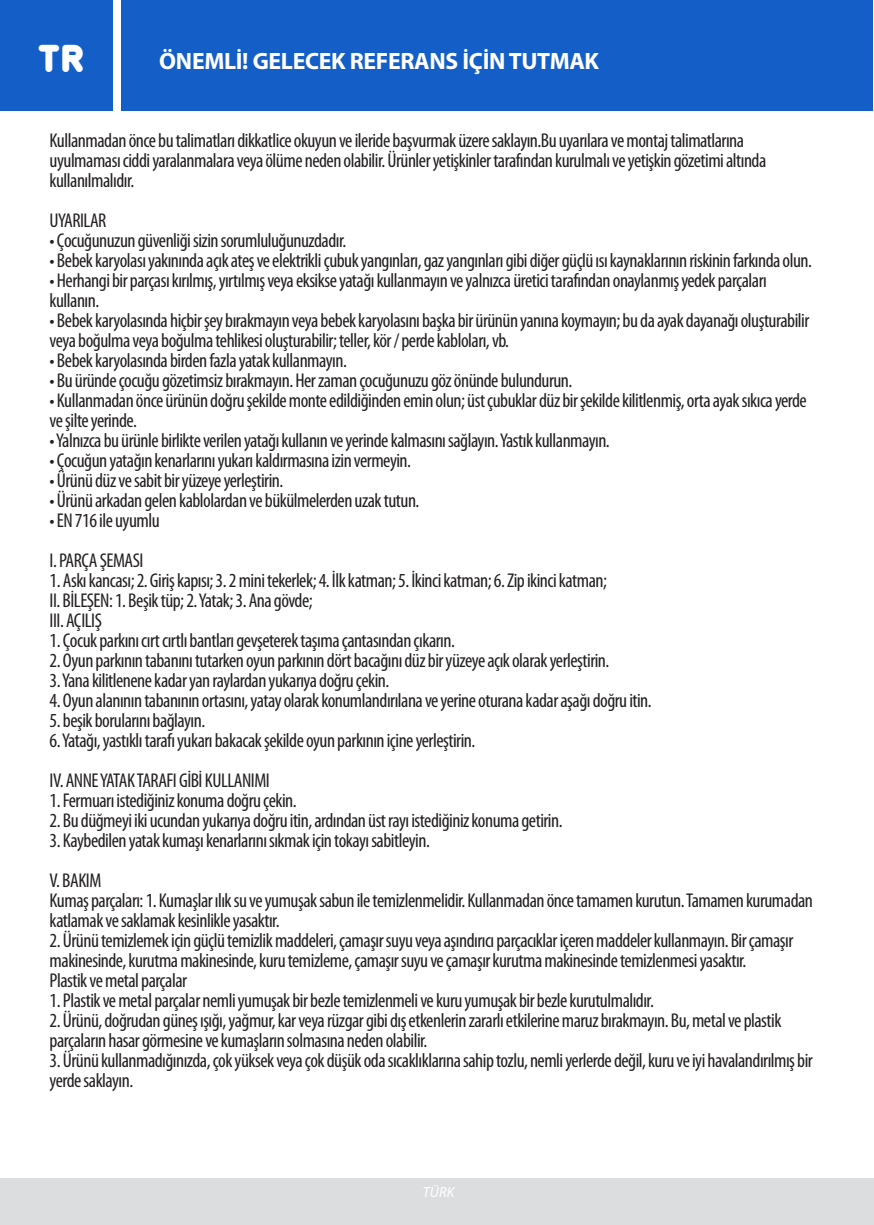
<style>
.page{position:relative;width:874px;height:1225px;background:#fff}
.page>*{position:absolute;margin:0;border:0;box-sizing:border-box;transform-origin:0 0}
.t1{font:34.8px "Dunkin";color:#fff}
.t2{font:700 23.6px "Myriad Pro";letter-spacing:-.015em;color:#fff}
.t3{font:condensed 20px/20px "Myriad Pro";letter-spacing:-.025em;color:#231f20}
.t4{font:italic 14.8px "Myriad Pro";color:#fff}
</style>
<div class="page">
<div style="left:0;top:1178px;width:873px;height:46px;background:#dcdddf"></div>
<div style="left:121px;top:0;width:751px;height:111px;background:#145fc7"></div>
<div style="left:0;top:0;width:112px;height:111px;background:#145fc7"></div>
<h1 class="t1" style="left:39px;top:29px;width:49px">TR</h1>
<p class="t2" style="left:159px;top:45px;width:441px">ÖNEMLİ! GELECEK REFERANS İÇİN TUTMAK</p>
<p class="t3" style="left:50px;top:130px;width:717px">Kullanmadan önce bu talimatları dikkatlice okuyun ve ileride başvurmak üzere saklayın.Bu uyarılara ve montaj talimatlarına uyulmaması ciddi yaralanmalara veya ölüme neden olabilir. Ürünler yetişkinler tarafından kurulmalı ve yetişkin gözetimi altında kullanılmalıdır.</p>
<p class="t3" style="left:50px;top:210px;width:58px">UYARILAR</p>
<p class="t3" style="left:50px;top:230px;width:298px">• Çocuğunuzun güvenliği sizin sorumluluğunuzdadır.</p>
<p class="t3" style="left:50px;top:250px;width:763px">• Bebek karyolası yakınında açık ateş ve elektrikli çubuk yangınları, gaz yangınları gibi diğer güçlü ısı kaynaklarının riskinin farkında olun.</p>
<p class="t3" style="left:50px;top:270px;width:718px">• Herhangi bir parçası kırılmış, yırtılmış veya eksikse yatağı kullanmayın ve yalnızca üretici tarafından onaylanmış yedek parçaları kullanın.</p>
<p class="t3" style="left:50px;top:310px;width:760px">• Bebek karyolasında hiçbir şey bırakmayın veya bebek karyolasını başka bir ürünün yanına koymayın; bu da ayak dayanağı oluşturabilir veya boğulma veya boğulma tehlikesi oluşturabilir; teller, kör / perde kabloları, vb.</p>
<p class="t3" style="left:50px;top:350px;width:298px">• Bebek karyolasında birden fazla yatak kullanmayın.</p>
<p class="t3" style="left:50px;top:370px;width:524px">• Bu üründe çocuğu gözetimsiz bırakmayın. Her zaman çocuğunuzu göz önünde bulundurun.</p>
<p class="t3" style="left:50px;top:390px;width:758px">• Kullanmadan önce ürünün doğru şekilde monte edildiğinden emin olun; üst çubuklar düz bir şekilde kilitlenmiş, orta ayak sıkıca yerde ve şilte yerinde.</p>
<p class="t3" style="left:50px;top:430px;width:561px">• Yalnızca bu ürünle birlikte verilen yatağı kullanın ve yerinde kalmasını sağlayın. Yastık kullanmayın.</p>
<p class="t3" style="left:50px;top:450px;width:363px">• Çocuğun yatağın kenarlarını yukarı kaldırmasına izin vermeyin.</p>
<p class="t3" style="left:50px;top:470px;width:235px">• Ürünü düz ve sabit bir yüzeye yerleştirin.</p>
<p class="t3" style="left:50px;top:490px;width:371px">• Ürünü arkadan gelen kablolardan ve bükülmelerden uzak tutun.</p>
<p class="t3" style="left:50px;top:500px;width:111px;line-height:40px">• EN 716 ile uyumlu<br>I. PARÇA ŞEMASI</p>
<p class="t3" style="left:50px;top:570px;width:558px">1. Askı kancası; 2. Giriş kapısı; 3. 2 mini tekerlek; 4. İlk katman; 5. İkinci katman; 6. Zip ikinci katman;<br>II. BİLEŞEN: 1. Beşik tüp; 2. Yatak; 3. Ana gövde;<br>III. AÇILIŞ</p>
<p class="t3" style="left:50px;top:630px;width:406px">1. Çocuk parkını cırt cırtlı bantları gevşeterek taşıma çantasından çıkarın.</p>
<p class="t3" style="left:50px;top:650px;width:561px">2. Oyun parkının tabanını tutarken oyun parkının dört bacağını düz bir yüzeye açık olarak yerleştirin.</p>
<p class="t3" style="left:50px;top:670px;width:341px">3. Yana kilitlenene kadar yan raylardan yukarıya doğru çekin.</p>
<p class="t3" style="left:50px;top:690px;width:603px">4. Oyun alanının tabanının ortasını, yatay olarak konumlandırılana ve yerine oturana kadar aşağı doğru itin.</p>
<p class="t3" style="left:50px;top:710px;width:157px">5. beşik borularını bağlayın.</p>
<p class="t3" style="left:50px;top:720px;width:427px;line-height:40px">6. Yatağı, yastıklı tarafı yukarı bakacak şekilde oyun parkının içine yerleştirin.<br>IV. ANNE YATAK TARAFI GİBİ KULLANIMI</p>
<p class="t3" style="left:50px;top:790px;width:248px">1. Fermuarı istediğiniz konuma doğru çekin.</p>
<p class="t3" style="left:50px;top:810px;width:514px">2. Bu düğmeyi iki ucundan yukarıya doğru itin, ardından üst rayı istediğiniz konuma getirin.</p>
<p class="t3" style="left:50px;top:820px;width:381px;line-height:40px">3. Kaybedilen yatak kumaşı kenarlarını sıkmak için tokayı sabitleyin.<br>V. BAKIM</p>
<p class="t3" style="left:50px;top:890px;width:764px">Kumaş parçaları: 1. Kumaşlar ılık su ve yumuşak sabun ile temizlenmelidir. Kullanmadan önce tamamen kurutun. Tamamen kurumadan katlamak ve saklamak kesinlikle yasaktır.</p>
<p class="t3" style="left:50px;top:930px;width:744px">2. Ürünü temizlemek için güçlü temizlik maddeleri, çamaşır suyu veya aşındırıcı parçacıklar içeren maddeler kullanmayın. Bir çamaşır makinesinde, kurutma makinesinde, kuru temizleme, çamaşır suyu ve çamaşır kurutma makinesinde temizlenmesi yasaktır.<br>Plastik ve metal parçalar</p>
<p class="t3" style="left:50px;top:990px;width:605px">1. Plastik ve metal parçalar nemli yumuşak bir bezle temizlenmeli ve kuru yumuşak bir bezle kurutulmalıdır.</p>
<p class="t3" style="left:50px;top:1010px;width:733px">2. Ürünü, doğrudan güneş ışığı, yağmur, kar veya rüzgar gibi dış etkenlerin zararlı etkilerine maruz bırakmayın. Bu, metal ve plastik parçaların hasar görmesine ve kumaşların solmasına neden olabilir.</p>
<p class="t3" style="left:50px;top:1050px;width:764px">3. Ürünü kullanmadığınızda, çok yüksek veya çok düşük oda sıcaklıklarına sahip tozlu, nemli yerlerde değil, kuru ve iyi havalandırılmış bir yerde saklayın.</p>
<p class="t4" style="left:422px;top:1183px;width:33px">TÜRK</p>
</div>
